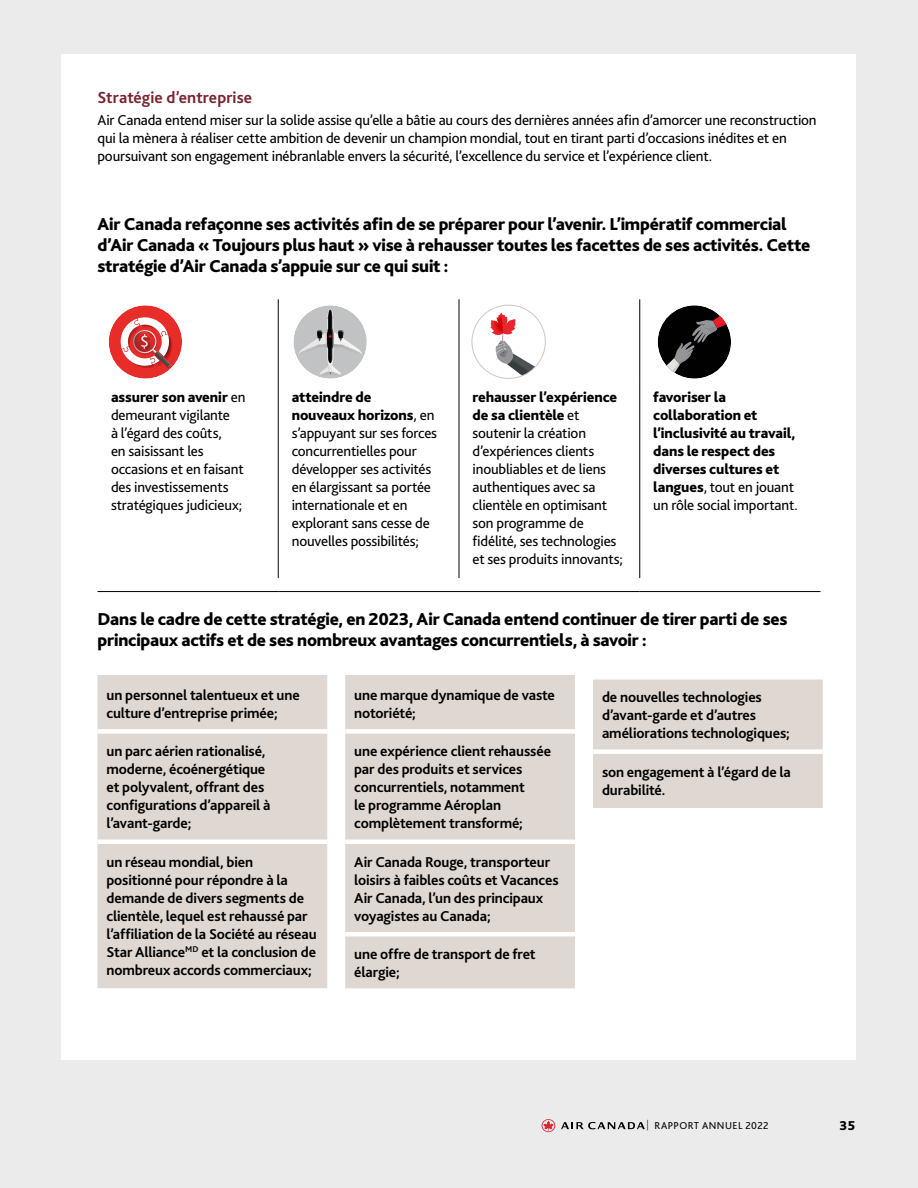
<style>
.page{position:relative;width:918px;height:1188px;background:#ebebec}
.page>*{position:absolute;margin:0;border:0;box-sizing:border-box;transform-origin:0 0}
.Bliss_text_10-13__-7{font:800 18px/21px "Bliss";letter-spacing:-.015em;color:#000}
.Sub-section___audito{font:700 16.8px "Bliss";letter-spacing:.005em;color:#78242f}
.Bliss_text_10-13__-7-2{font:15px/18px "Bliss";letter-spacing:-.01em;color:#000}
.Bliss_text_10-13__-7-3{font:700 15px/18px "Bliss";letter-spacing:-.01em;color:#000}
.Bliss_text_10-13__-7-4{font:800 15px/18px "Bliss";letter-spacing:-.01em;color:#000}
.t1{font:800 13.5px "Bliss";color:#000}
.t2{font:10.5px "Bliss";letter-spacing:.045em;color:#000}
.s1{font-weight:800}
.s2{font-weight:400}
.s3{font-weight:200}
</style>
<div class="page">
<svg style="left:542px;top:1119px;width:13px;height:14px"></svg>
<svg style="left:561px;top:1122px;width:84px;height:7px"></svg>
<div style="left:62px;top:54px;width:794px;height:1006px;background:#fff"></div>
<hr style="left:278px;top:299px;width:1px;height:78px;background:#000">
<hr style="left:459px;top:299px;width:1px;height:78px;background:#000">
<hr style="left:639px;top:299px;width:1px;height:78px;background:#000">
<hr style="left:278px;top:377px;width:1px;height:201px;background:#000">
<hr style="left:459px;top:377px;width:1px;height:201px;background:#000">
<hr style="left:639px;top:377px;width:1px;height:201px;background:#000">
<hr style="left:98px;top:591px;width:180px;height:1px;background:#000">
<hr style="left:278px;top:591px;width:181px;height:1px;background:#000">
<hr style="left:459px;top:591px;width:181px;height:1px;background:#000">
<hr style="left:640px;top:591px;width:180px;height:1px;background:#000">
<div style="left:109px;top:305px;width:73px;height:74px;background:#e82c2a;border-radius:50%"></div>
<svg style="left:121px;top:317px;width:51px;height:52px"></svg>
<svg style="left:293px;top:305px;width:74px;height:74px"></svg>
<svg style="left:298px;top:309px;width:64px;height:69px;background:#bebfc1"></svg>
<svg style="left:490px;top:313px;width:55px;height:65px"></svg>
<div style="left:472px;top:305px;width:74px;height:74px;border:1px solid #c7c8ca;border-radius:50%"></div>
<svg style="left:658px;top:309px;width:73px;height:70px"></svg>
<div style="left:98px;top:675px;width:229px;height:313px;background:#dfd7d1"></div>
<div style="left:98px;top:729px;width:229px;height:5px;background:#fff"></div>
<hr style="left:98px;top:840px;width:229px;height:4px;background:#fff">
<div style="left:345px;top:675px;width:230px;height:313px;background:#dfd7d1"></div>
<div style="left:345px;top:729px;width:230px;height:5px;background:#fff"></div>
<hr style="left:345px;top:840px;width:230px;height:4px;background:#fff">
<hr style="left:345px;top:932px;width:230px;height:4px;background:#fff">
<div style="left:593px;top:680px;width:230px;height:128px;background:#dfd7d1"></div>
<div style="left:593px;top:749px;width:230px;height:5px;background:#fff"></div>
<p class="Sub-section___audito" style="left:98px;top:87px;width:156px">Stratégie d’entreprise</p>
<p class="Bliss_text_10-13__-7-2" style="left:98px;top:111px;width:721px">Air Canada entend miser sur la solide assise qu’elle a bâtie au cours des dernières années afin d’amorcer une reconstruction qui la mènera à réaliser cette ambition de devenir un champion mondial, tout en tirant parti d’occasions inédites et en poursuivant son engagement inébranlable envers la sécurité, l’excellence du service et l’expérience client.</p>
<p class="Bliss_text_10-13__-7" style="left:98px;top:214px;width:715px">Air Canada refaçonne ses activités afin de se préparer pour l’avenir. L’impératif commercial d’Air Canada « Toujours plus haut » vise à rehausser toutes les facettes de ses activités. Cette stratégie d’Air Canada s’appuie sur ce qui suit :</p>
<p class="Bliss_text_10-13__-7-2" style="left:111px;top:388px;width:136px"><span class="s1">assurer son avenir</span> en demeurant vigilante<br>à l’égard des coûts,<br>en saisissant les occasions et en faisant des investissements stratégiques judicieux;</p>
<p class="Bliss_text_10-13__-7-2" style="left:292px;top:388px;width:147px"><span class="s1">atteindre de nouveaux horizons</span>, en s’appuyant sur ses forces concurrentielles pour développer ses activités en élargissant sa portée internationale et en explorant sans cesse de nouvelles possibilités;</p>
<p class="Bliss_text_10-13__-7-2" style="left:472px;top:388px;width:152px"><span class="s1">rehausser l’expérience de sa clientèle</span> et soutenir la création d’expériences clients inoubliables et de liens authentiques avec sa clientèle en optimisant son programme de fidélité, ses technologies et ses produits innovants;</p>
<p class="Bliss_text_10-13__-7-4" style="left:653px;top:388px;width:146px">favoriser la collaboration et l’inclusivité au travail, dans le respect des diverses cultures et langues<span class="s2">, tout en jouant un rôle social important.</span></p>
<p class="Bliss_text_10-13__-7" style="left:98px;top:608px;width:691px">Dans le cadre de cette stratégie, en 2023, Air Canada entend continuer de tirer parti de ses principaux actifs et de ses nombreux avantages concurrentiels, à savoir :</p>
<p class="Bliss_text_10-13__-7-3" style="left:106px;top:686px;width:195px">un personnel talentueux et une culture d’entreprise primée;</p>
<p class="Bliss_text_10-13__-7-3" style="left:106px;top:742px;width:166px">un parc aérien rationalisé, moderne, écoénergétique et polyvalent, offrant des configurations d’appareil à l’avant-garde;</p>
<p class="Bliss_text_10-13__-7-3" style="left:106px;top:853px;width:212px">un réseau mondial, bien positionné pour répondre à la demande de divers segments de clientèle, lequel est rehaussé par l’affiliation de la Société au réseau<br>Star Alliance<sup>MD</sup> et la conclusion de nombreux accords commerciaux;</p>
<p class="Bliss_text_10-13__-7-3" style="left:354px;top:686px;width:202px">une marque dynamique de vaste notoriété;</p>
<p class="Bliss_text_10-13__-7-3" style="left:354px;top:742px;width:198px">une expérience client rehaussée par des produits et services concurrentiels, notamment<br>le programme Aéroplan complètement transformé;</p>
<p class="Bliss_text_10-13__-7-3" style="left:354px;top:853px;width:206px">Air Canada Rouge, transporteur loisirs à faibles coûts et Vacances<br>Air Canada, l’un des principaux voyagistes au Canada;</p>
<p class="Bliss_text_10-13__-7-3" style="left:354px;top:945px;width:183px">une offre de transport de fret élargie;</p>
<p class="Bliss_text_10-13__-7-3" style="left:602px;top:688px;width:189px">de nouvelles technologies d’avant-garde et d’autres améliorations technologiques;</p>
<p class="Bliss_text_10-13__-7-3" style="left:602px;top:763px;width:191px">son engagement à l’égard de la durabilité.</p>
<p class="t2" style="left:647px;top:1119px;width:124px"><span class="s3">|</span> RAPPORT ANNUEL 2022</p>
<p class="t1" style="left:839px;top:1117px;width:17px">35</p>
</div>
